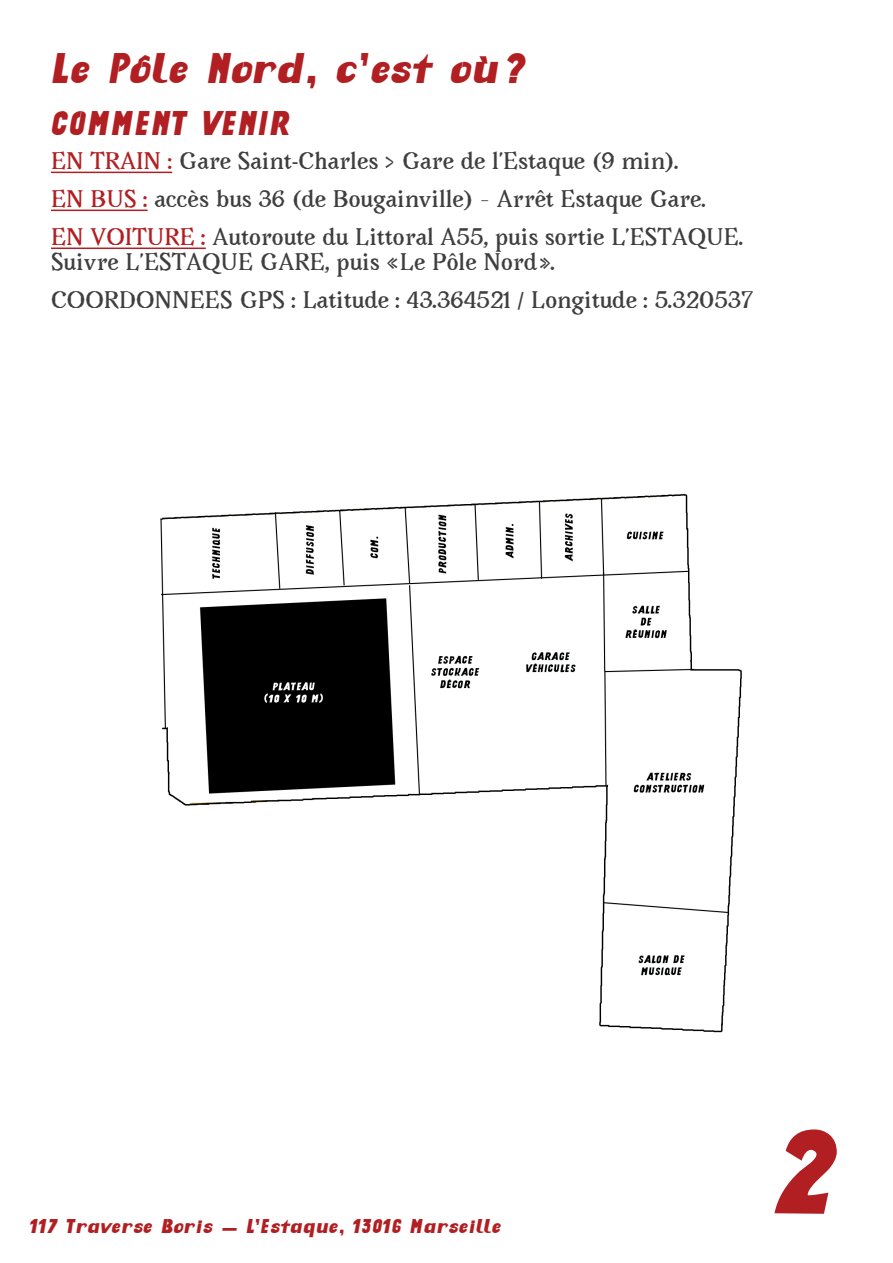
<style>
.page{position:relative;width:893px;height:1263px;background:#fff}
.page>*{position:absolute;margin:0;border:0;box-sizing:border-box;transform-origin:0 0}
.t1{font:130.5px "Crickx";color:#b11f22}
.t2{font:45px "Crickx Shark Cut";color:#b11f22}
.t3{font:36px "Crickx Shark Cut";color:#b11f22}
.t4{font:700 21px/38px "Avara";color:#3e3e3f}
.t5{font:21px "Crickx Shark Cut";color:#b11f22}
.s1{color:#b11f22}
</style>
<div class="page">
<hr style="left:51px;top:172px;width:121px;height:1px;background:#b11f22">
<hr style="left:51px;top:210px;width:97px;height:1px;background:#b11f22">
<hr style="left:51px;top:248px;width:155px;height:1px;background:#b11f22">
<img style="left:160px;top:493px;width:582px;height:540px">
<h2 class="t2" style="left:51px;top:47px;width:478px">Le Pôle Nord, c’est où?</h2>
<h3 class="t3" style="left:51px;top:106px;width:241px">COMMENT VENIR</h3>
<p class="t4" style="left:51px;top:142px;width:694px"><span class="s1">EN TRAIN :</span> Gare Saint-Charles &gt; Gare de l’Estaque (9 min).<br><span class="s1">EN BUS :</span> accès bus 36 (de Bougainville) – Arrêt Estaque Gare.<br><span class="s1">EN VOITURE :</span> Autoroute du Littoral A55, puis sortie L’ESTAQUE.</p>
<p class="t4" style="left:51px;top:243px;width:703px">Suivre L’ESTAQUE GARE, puis «Le Pôle Nord».<br>COORDONNEES GPS : Latitude : 43.364521 / Longitude : 5.320537</p>
<p class="t5" style="left:30px;top:1216px;width:473px">117 Traverse Boris — L'Estaque, 13016 Marseille</p>
<h1 class="t1" style="left:772px;top:1107px;width:72px">2</h1>
</div>
